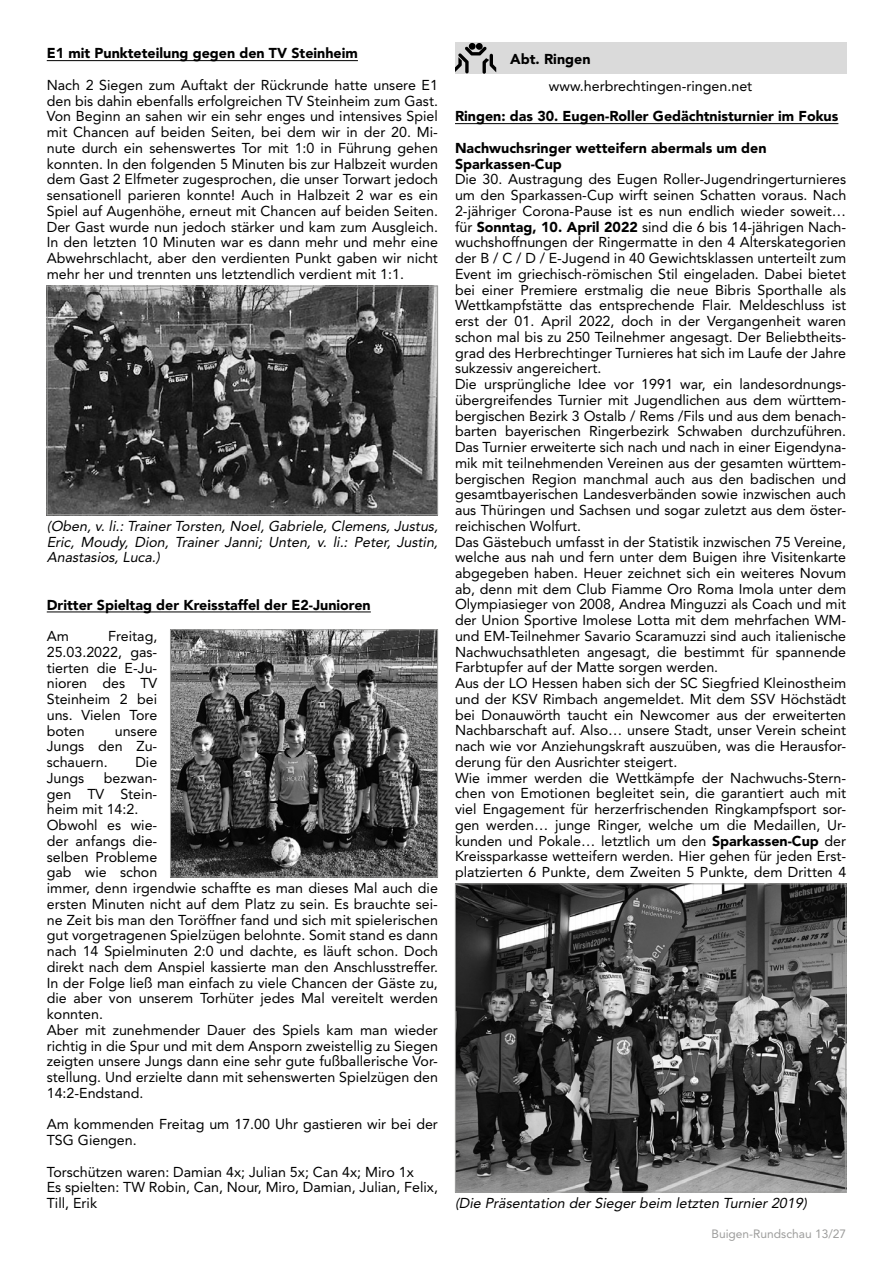
<style>
.page{position:relative;width:893px;height:1263px;background:#fff}
.page>*{position:absolute;margin:0;border:0;box-sizing:border-box;transform-origin:0 0}
.t1{font:14.25px/15.8px "Avenir";color:#000}
.t2{font:900 14.25px/15.8px "Avenir";color:#000}
.t3{font:italic 14.25px/15.8px "Avenir";color:#000;text-align:justify}
.t4{font:12px "Avenir";color:#9d9d9c}
.s1{font-weight:900}
</style>
<div class="page">
<hr style="left:47px;top:60px;width:311px;height:1px;background:#000">
<hr style="left:47px;top:612px;width:324px;height:1px;background:#000">
<hr style="left:455px;top:123px;width:383px;height:1px;background:#000">
<img style="left:49px;top:288px;width:387px;height:225px">
<div style="left:47px;top:286px;width:391px;height:229px;border:1px solid #9d9d9c"></div>
<img style="left:172px;top:631px;width:264px;height:244px">
<div style="left:170px;top:629px;width:268px;height:248px;border:1px solid #9d9d9c"></div>
<div style="left:455px;top:43px;width:391px;height:31px;background:#dadada"></div>
<div style="left:469px;top:43px;width:7px;height:7px;background:#000;border-radius:50%"></div>
<div style="left:476px;top:43px;width:7px;height:7px;background:#000;border-radius:50%"></div>
<svg style="left:455px;top:47px;width:41px;height:27px"></svg>
<img style="left:457px;top:885px;width:387px;height:305px">
<div style="left:455px;top:883px;width:391px;height:309px;border:1px solid #9d9d9c"></div>
<p class="t2" style="left:47px;top:45px;width:313px">E1 mit Punkteteilung gegen den TV Steinheim</p>
<p class="t1" style="left:47px;top:77px;width:393px;text-align:justify">Nach 2 Siegen zum Auftakt der Rückrunde hatte unsere E1 den bis dahin ebenfalls erfolgreichen TV Steinheim zum Gast.<br>Von Beginn an sahen wir ein sehr enges und intensives Spiel mit Chancen auf beiden Seiten, bei dem wir in der 20. Mi&shy;nute durch ein sehenswertes Tor mit 1:0 in Führung gehen konnten. In den folgenden 5 Minuten bis zur Halbzeit wurden dem Gast 2 Elfmeter zugesprochen, die unser Torwart jedoch sensationell parieren konnte! Auch in Halbzeit 2 war es ein Spiel auf Augenhöhe, erneut mit Chancen auf beiden Seiten.<br>Der Gast wurde nun jedoch stärker und kam zum Ausgleich.<br>In den letzten 10 Minuten war es dann mehr und mehr eine Abwehrschlacht, aber den verdienten Punkt gaben wir nicht mehr her und trennten uns letztendlich verdient mit 1:1.</p>
<p class="t3" style="left:47px;top:518px;width:396px">(Oben, v. li.: Trainer Torsten, Noel, Gabriele, Clemens, Justus, Eric, Moudy, Dion, Trainer Janni; Unten, v. li.: Peter, Justin, Anastasios, Luca.)</p>
<p class="t2" style="left:47px;top:597px;width:326px">Dritter Spieltag der Kreisstaffel der E2-Junioren</p>
<p class="t1" style="left:47px;top:628px;width:24px">Am</p>
<p class="t1" style="left:47px;top:628px;width:112px;text-align:justify;text-indent:61px">Freitag, 25.03.2022, gas&shy;tierten die E-Ju&shy;nioren des TV Steinheim 2 bei uns. Vielen Tore boten</p>
<p class="t1" style="left:47px;top:723px;width:112px;text-align:justify;text-indent:68px">unsere Jungs den Zu&shy;schauern.</p>
<p class="t1" style="left:135px;top:754px;width:23px">Die</p>
<p class="t1" style="left:47px;top:770px;width:393px;text-indent:57px">bezwan-<br>gen TV Stein-<br>heim mit 14:2.<br>Obwohl es wie-<br>der anfangs die-<br>selben Probleme<br>gab wie schon<br>immer, denn irgendwie schaffte es man dieses Mal auch die ersten Minuten nicht auf dem Platz zu sein. Es brauchte sei&shy;ne Zeit bis man den Toröffner fand und sich mit spielerischen gut vorgetragenen Spielzügen belohnte. Somit stand es dann nach 14 Spielminuten 2:0 und dachte, es läuft schon. Doch direkt nach dem Anspiel kassierte man den Anschlusstreffer.<br>In der Folge ließ man einfach zu viele Chancen der Gäste zu, die aber von unserem Torhüter jedes Mal vereitelt werden konnten.<br>Aber mit zunehmender Dauer des Spiels kam man wieder richtig in die Spur und mit dem Ansporn zweistellig zu Siegen zeigten unsere Jungs dann eine sehr gute fußballerische Vor&shy;stellung. Und erzielte dann mit sehenswerten Spielzügen den 14:2-Endstand.</p>
<p class="t1" style="left:47px;top:1116px;width:393px">Am kommenden Freitag um 17.00 Uhr gastieren wir bei der<br>TSG Giengen.</p>
<p class="t1" style="left:47px;top:1164px;width:393px">Torschützen waren: Damian 4x; Julian 5x; Can 4x; Miro 1x<br>Es spielten: TW Robin, Can, Nour, Miro, Damian, Julian, Felix,<br>Till, Erik</p>
<p class="t1" style="left:47px;top:770px;width:39px">Jungs</p>
<p class="t2" style="left:510px;top:51px;width:82px">Abt. Ringen</p>
<p class="t1" style="left:549px;top:78px;width:205px">www.herbrechtingen-ringen.net</p>
<p class="t2" style="left:455px;top:108px;width:385px">Ringen: das 30. Eugen-Roller Gedächtnisturnier im Fokus</p>
<p class="t2" style="left:455px;top:140px;width:313px">Nachwuchsringer wetteifern abermals um den<br>Sparkassen-Cup</p>
<p class="t1" style="left:455px;top:171px;width:393px">Die 30. Austragung des Eugen Roller-Jugendringerturnieres um den Sparkassen-Cup wirft seinen Schatten voraus. Nach 2-jähriger Corona-Pause ist es nun endlich wieder soweit… für <span class="s1">Sonntag, 10. April 2022</span> sind die 6 bis 14-jährigen Nach&shy;wuchshoffnungen der Ringermatte in den 4 Alterskategorien der B / C / D / E-Jugend in 40 Gewichtsklassen unterteilt zum Event im griechisch-römischen Stil eingeladen. Dabei bietet bei einer Premiere erstmalig die neue Bibris Sporthalle als Wettkampfstätte das entsprechende Flair. Meldeschluss ist erst der 01. April 2022, doch in der Vergangenheit waren schon mal bis zu 250 Teilnehmer angesagt. Der Beliebtheits&shy;grad des Herbrechtinger Turnieres hat sich im Laufe der Jahre sukzessiv angereichert.<br>Die ursprüngliche Idee vor 1991 war, ein landesordnungs&shy;übergreifendes Turnier mit Jugendlichen aus dem württem&shy;bergischen Bezirk 3 Ostalb / Rems /Fils und aus dem benach&shy;barten bayerischen Ringerbezirk Schwaben durchzuführen.<br>Das Turnier erweiterte sich nach und nach in einer Eigendyna&shy;mik mit teilnehmenden Vereinen aus der gesamten württem&shy;bergischen Region manchmal auch aus den badischen und gesamtbayerischen Landesverbänden sowie inzwischen auch aus Thüringen und Sachsen und sogar zuletzt aus dem öster&shy;reichischen Wolfurt.<br>Das Gästebuch umfasst in der Statistik inzwischen 75 Vereine, welche aus nah und fern unter dem Buigen ihre Visitenkarte abgegeben haben. Heuer zeichnet sich ein weiteres Novum ab, denn mit dem Club Fiamme Oro Roma Imola unter dem Olympiasieger von 2008, Andrea Minguzzi als Coach und mit der Union Sportive Imolese Lotta mit dem mehrfachen WM&shy;und EM-Teilnehmer Savario Scaramuzzi sind auch italienische Nachwuchsathleten angesagt, die bestimmt für spannende Farbtupfer auf der Matte sorgen werden.<br>Aus der LO Hessen haben sich der SC Siegfried Kleinostheim und der KSV Rimbach angemeldet. Mit dem SSV Höchstädt bei Donauwörth taucht ein Newcomer aus der erweiterten Nachbarschaft auf. Also… unsere Stadt, unser Verein scheint nach wie vor Anziehungskraft auszuüben, was die Herausfor&shy;derung für den Ausrichter steigert.<br>Wie immer werden die Wettkämpfe der Nachwuchs-Stern&shy;chen von Emotionen begleitet sein, die garantiert auch mit viel Engagement für herzerfrischenden Ringkampfsport sor&shy;gen werden… junge Ringer, welche um die Medaillen, Ur&shy;kunden und Pokale… letztlich um den <span class="s1">Sparkassen-Cup</span> der Kreissparkasse wetteifern werden. Hier gehen für jeden Erst&shy;platzierten 6 Punkte, dem Zweiten 5 Punkte, dem Dritten 4</p>
<p class="t3" style="left:455px;top:1195px;width:356px">(Die Präsentation der Sieger beim letzten Turnier 2019)</p>
<p class="t4" style="left:711px;top:1227px;width:136px">Buigen-Rundschau 13/27</p>
</div>
